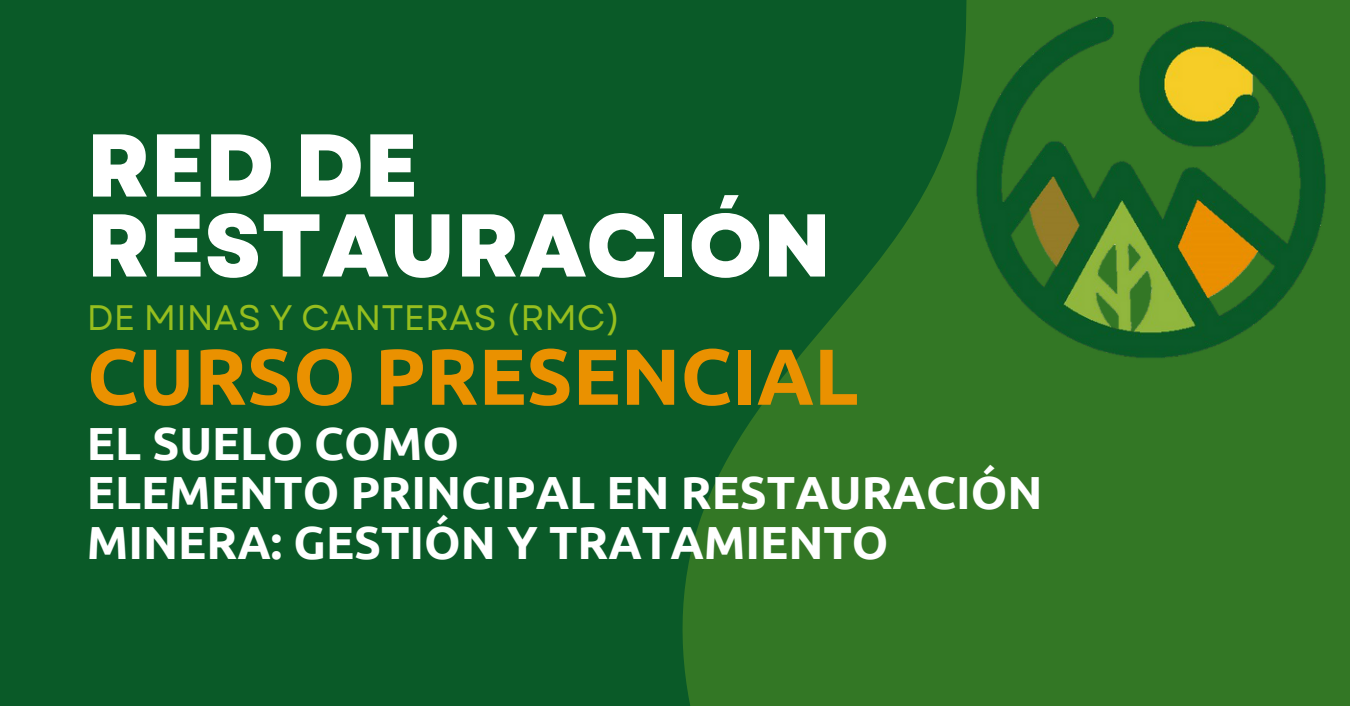
<style>
.page{position:relative;width:1350px;height:706px;background:#fff}
.page>*{position:absolute;margin:0;border:0;box-sizing:border-box;transform-origin:0 0}
.t1{font:800 88.8px/79.9px "Garet";color:#fff}
.t2{font:700 79.2px "Ubuntu";color:#ea9100}
.t3{font:700 46.35px/49.2px "Ubuntu";color:#fff}
.t4{font:35.4px "Garet";color:#96be1e}
</style>
<div class="page">
<div style="left:0;top:0;width:1350px;height:705px;background:#0a5a28"></div>
<svg style="left:682px;top:0;width:668px;height:705px;fill:#337725"></svg>
<img style="left:972px;top:18px;width:355px;height:345px">
<h1 class="t1" style="left:86px;top:126px;width:747px">RED DE<br>RESTAURACIÓN</h1>
<p class="t4" style="left:87px;top:291px;width:535px">DE MINAS Y CANTERAS (RMC)</p>
<p class="t2" style="left:87px;top:331px;width:773px">CURSO PRESENCIAL</p>
<p class="t3" style="left:87px;top:418px;width:957px">EL SUELO COMO<br>ELEMENTO PRINCIPAL EN RESTAURACIÓN<br>MINERA: GESTIÓN Y TRATAMIENTO</p>
</div>
